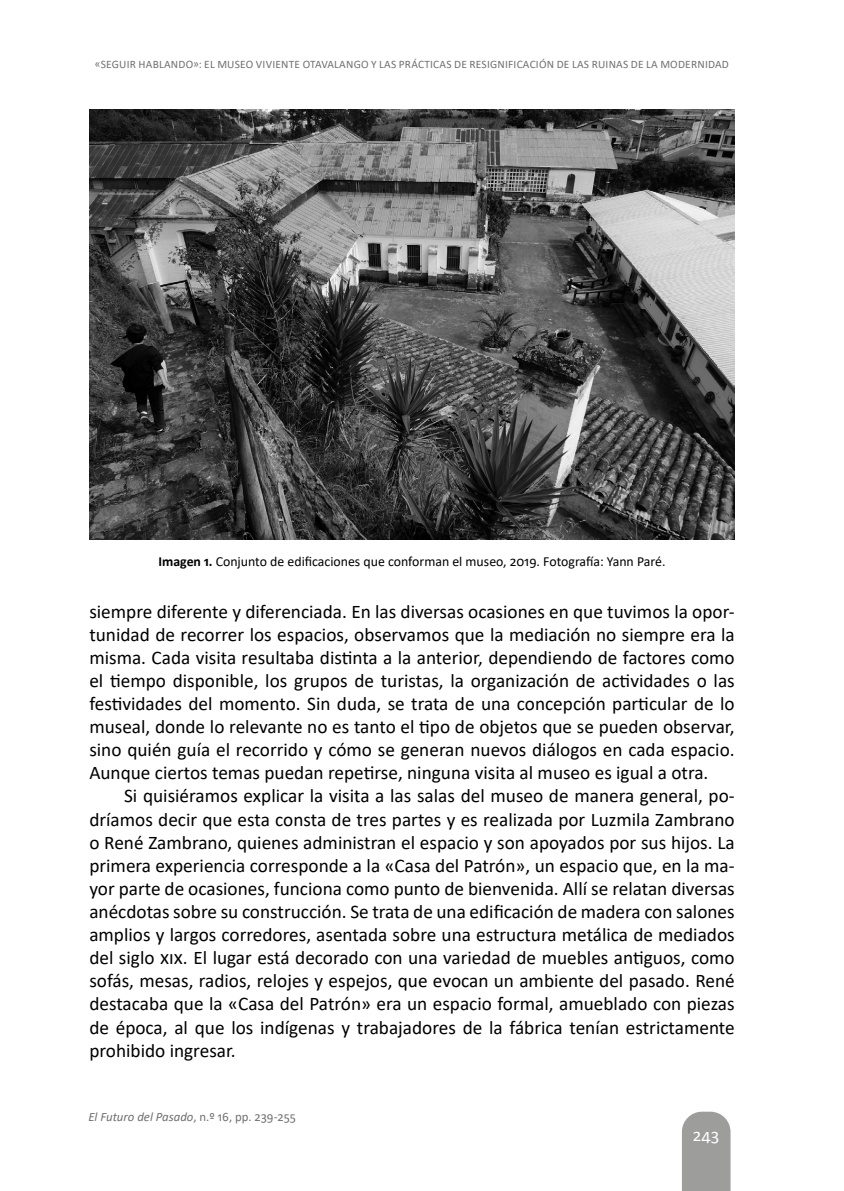
<style>
.page{position:relative;width:844px;height:1191px;background:#fff}
.page>*{position:absolute;margin:0;border:0;box-sizing:border-box;transform-origin:0 0}
.t1{font:19.25px/23.1px "Calibri";color:#000;text-align:justify}
.t2{font:17.5px "Calibri";color:#fff}
.t3{font:13.83px "Calibri";color:#000}
.t4{font:italic 12.78px "Calibri";color:#707070}
.t5{font:11.38px "Calibri";letter-spacing:.02em;color:#707070}
.s1{font-weight:700}
.s2{font-style:normal}
</style>
<div class="page">
<svg style="left:682px;top:1111px;width:49px;height:80px;background:#a3a3a2"></svg>
<img style="left:89px;top:109px;width:645px;height:430px">
<p class="t5" style="left:95px;top:56px;width:635px">«SEGUIR HABLANDO»: EL MUSEO VIVIENTE OTAVALANGO Y LAS PRÁCTICAS DE RESIGNIFICACIÓN DE LAS RUINAS DE LA MODERNIDAD</p>
<p class="t3" style="left:158px;top:552px;width:508px"><span class="s1">Imagen 1.</span> Conjunto de edificaciones que conforman el museo, 2019. Fotografía: Yann Paré.</p>
<p class="t1" style="left:89px;top:599px;width:646px">siempre diferente y diferenciada. En las diversas ocasiones en que tuvimos la opor&shy;tunidad de recorrer los espacios, observamos que la mediación no siempre era la misma. Cada visita resultaba distinta a la anterior, dependiendo de factores como el tiempo disponible, los grupos de turistas, la organización de actividades o las festividades del momento. Sin duda, se trata de una concepción particular de lo museal, donde lo relevante no es tanto el tipo de objetos que se pueden observar, sino quién guía el recorrido y cómo se generan nuevos diálogos en cada espacio.<br>Aunque ciertos temas puedan repetirse, ninguna visita al museo es igual a otra.</p>
<p class="t1" style="left:89px;top:784px;width:646px;text-indent:35px">Si quisiéramos explicar la visita a las salas del museo de manera general, po&shy;dríamos decir que esta consta de tres partes y es realizada por Luzmila Zambrano o René Zambrano, quienes administran el espacio y son apoyados por sus hijos. La primera experiencia corresponde a la «Casa del Patrón», un espacio que, en la ma&shy;yor parte de ocasiones, funciona como punto de bienvenida. Allí se relatan diversas anécdotas sobre su construcción. Se trata de una edificación de madera con salones amplios y largos corredores, asentada sobre una estructura metálica de mediados del siglo xix. El lugar está decorado con una variedad de muebles antiguos, como sofás, mesas, radios, relojes y espejos, que evocan un ambiente del pasado. René destacaba que la «Casa del Patrón» era un espacio formal, amueblado con piezas de época, al que los indígenas y trabajadores de la fábrica tenían estrictamente prohibido ingresar.</p>
<p class="t4" style="left:88px;top:1107px;width:209px">El Futuro del Pasado<span class="s2">, n.º 16, pp. 239-255</span></p>
<p class="t2" style="left:692px;top:1123px;width:28px">243</p>
</div>
